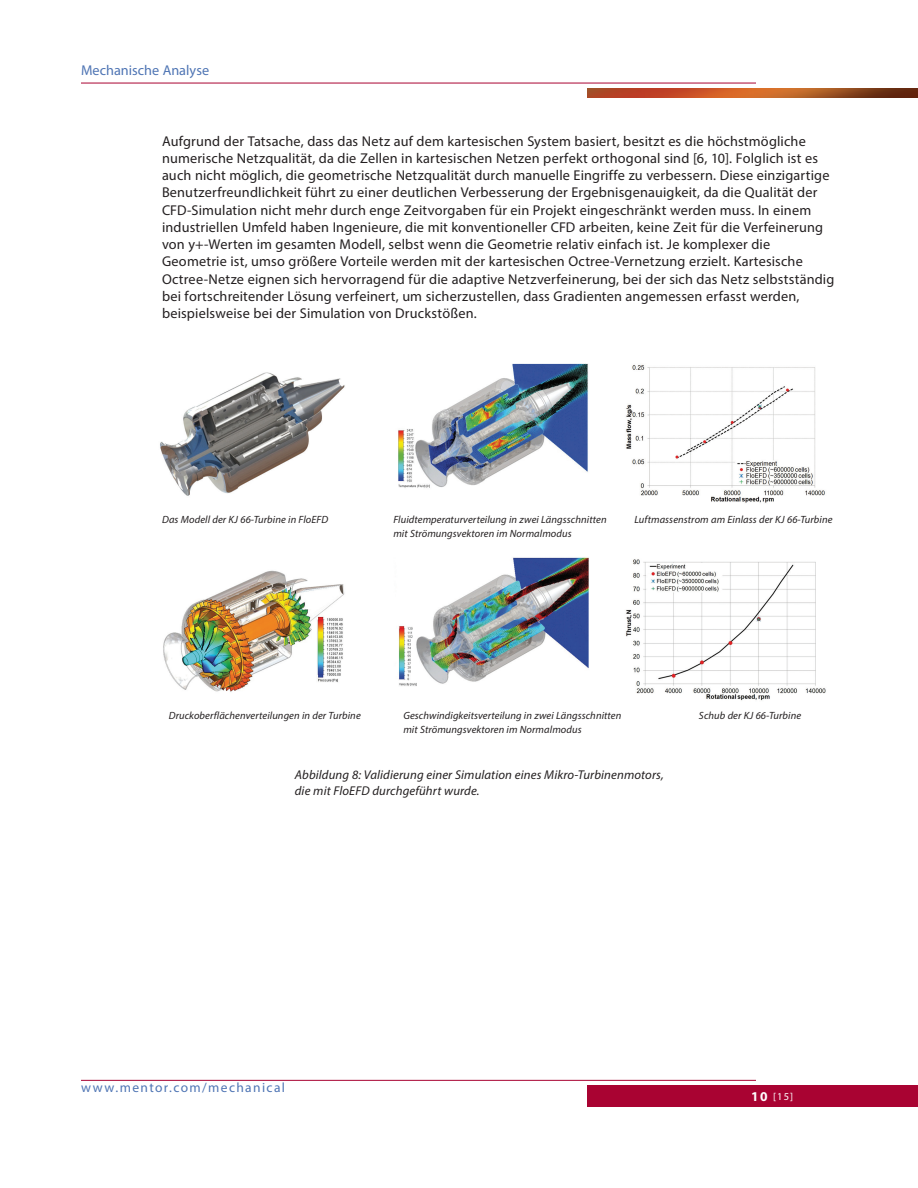
<style>
.page{position:relative;width:918px;height:1188px;background:#fff}
.page>*{position:absolute;margin:0;border:0;box-sizing:border-box;transform-origin:0 0}
.t1{font:14.25px/17.2px "Myriad Pro";letter-spacing:.015em;color:#231f20}
.t2{font:14.25px "Myriad Pro";color:#4f75b4}
.t3{font:13.5px "Myriad Pro";letter-spacing:.105em;color:#4f75b4}
.t4{font:italic 12.75px/16.5px "Myriad Pro";letter-spacing:.01em;color:#231f20}
.t5{font:italic 10.5px/13.5px "Myriad Pro";letter-spacing:.01em;color:#231f20}
.t6{font:10.5px "Myriad Pro";color:#fff}
.s1{font-weight:700;font-size:13.5px}
</style>
<div class="page">
<div style="left:588px;top:1085px;width:330px;height:22px;background:#a90332"></div>
<hr style="left:81px;top:1080px;width:675px;height:1px;background:#a90332">
<hr style="left:81px;top:83px;width:675px;height:1px;background:#a90332">
<img style="left:587px;top:88px;width:331px;height:10px">
<img style="left:160px;top:363px;width:666px;height:338px">
<p class="t2" style="left:81px;top:61px;width:130px">Mechanische Analyse</p>
<p class="t1" style="left:162px;top:132px;width:674px">Aufgrund der Tatsache, dass das Netz auf dem kartesischen System basiert, besitzt es die höchstmögliche numerische Netzqualität, da die Zellen in kartesischen Netzen perfekt orthogonal sind [6, 10]. Folglich ist es auch nicht möglich, die geometrische Netzqualität durch manuelle Eingriffe zu verbessern. Diese einzigartige Benutzerfreundlichkeit führt zu einer deutlichen Verbesserung der Ergebnisgenauigkeit, da die Qualität der CFD-Simulation nicht mehr durch enge Zeitvorgaben für ein Projekt eingeschränkt werden muss. In einem industriellen Umfeld haben Ingenieure, die mit konventioneller CFD arbeiten, keine Zeit für die Verfeinerung von y+-Werten im gesamten Modell, selbst wenn die Geometrie relativ einfach ist. Je komplexer die Geometrie ist, umso größere Vorteile werden mit der kartesischen Octree-Vernetzung erzielt. Kartesische Octree-Netze eignen sich hervorragend für die adaptive Netzverfeinerung, bei der sich das Netz selbstständig bei fortschreitender Lösung verfeinert, um sicherzustellen, dass Gradienten angemessen erfasst werden, beispielsweise bei der Simulation von Druckstößen.</p>
<p class="t5" style="left:162px;top:513px;width:168px">Das Modell der KJ 66-Turbine in FloEFD</p>
<p class="t5" style="left:393px;top:513px;width:215px">Fluidtemperaturverteilung in zwei Längsschnitten mit Strömungsvektoren im Normalmodus</p>
<p class="t5" style="left:634px;top:513px;width:200px">Luftmassenstrom am Einlass der KJ 66-Turbine</p>
<p class="t5" style="left:169px;top:709px;width:194px">Druckoberflächenverteilungen in der Turbine</p>
<p class="t5" style="left:403px;top:709px;width:220px">Geschwindigkeitsverteilung in zwei Längsschnitten mit Strömungsvektoren im Normalmodus</p>
<p class="t5" style="left:699px;top:709px;width:104px">Schub der KJ 66-Turbine</p>
<p class="t4" style="left:295px;top:766px;width:370px">Abbildung 8: Validierung einer Simulation eines Mikro-Turbinenmotors, die mit FloEFD durchgeführt wurde.</p>
<p class="t3" style="left:81px;top:1079px;width:206px">www.mentor.com/mechanical</p>
<p class="t6" style="left:751px;top:1090px;width:43px"><span class="s1">10</span> [15]</p>
</div>
